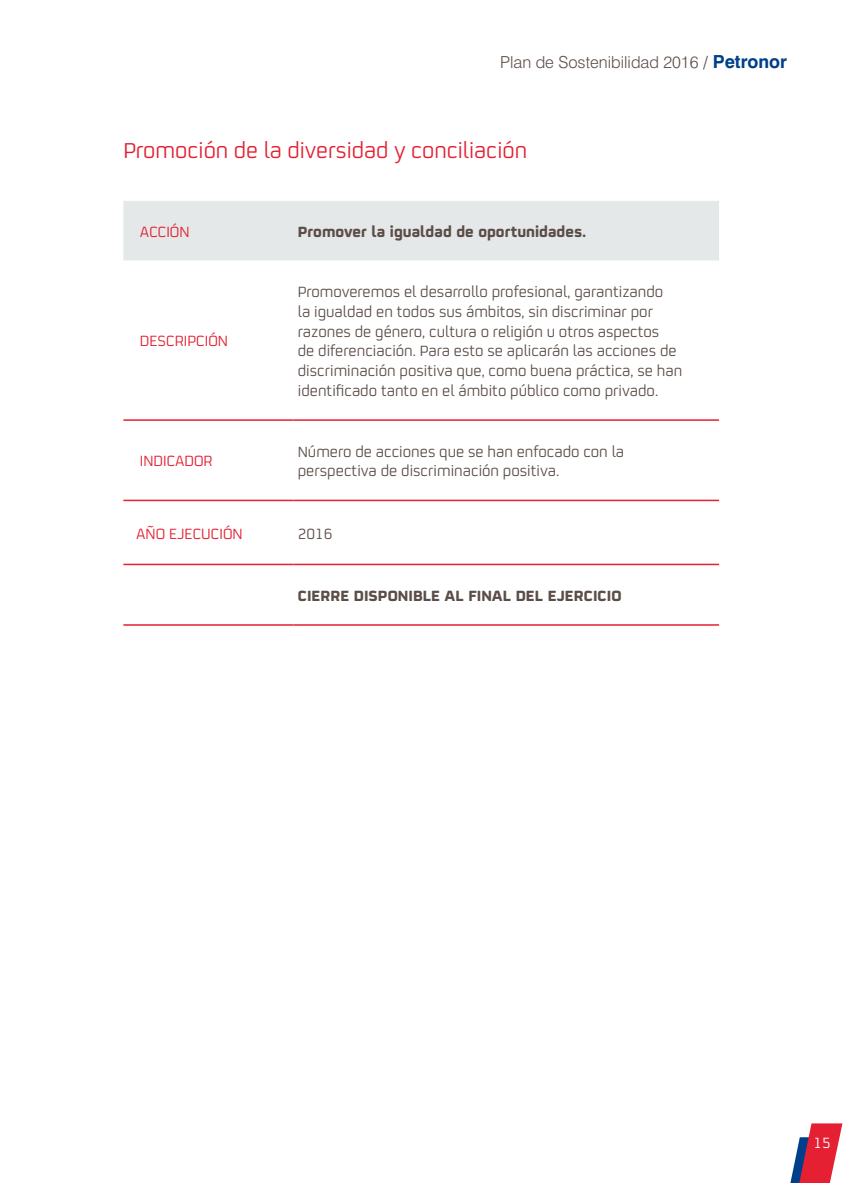
<style>
.page{position:relative;width:868px;height:1183px;background:#fff}
.page>*{position:absolute;margin:0;border:0;box-sizing:border-box;transform-origin:0 0}
.t1{font:24px "Repsol BETA";color:#e42032}
.t2{font:16.5px/19.8px "Repsol BETA";color:#5b4d47}
.t3{font:700 16.5px "Repsol BETA";color:#5b4d47}
.t4{font:16.5px "Repsol BETA";color:#e42032}
.t5{font:300 16.5px "Swiss 721 BT";color:#5b4d47}
.t6{font:16.5px "Repsol BETA";color:#fff}
.s1{font-weight:400}
.s2{font-weight:700;font-size:18px;color:#003f8a}
</style>
<div class="page">
<svg style="left:790px;top:1123px;width:52px;height:59px"></svg>
<div style="left:123px;top:201px;width:596px;height:59px;background:#e5e8e9"></div>
<hr style="left:123px;top:419px;width:170px;height:1px;background:#e42032">
<hr style="left:293px;top:419px;width:426px;height:1px;background:#e42032">
<hr style="left:123px;top:499px;width:170px;height:2px;background:#e42032">
<hr style="left:293px;top:499px;width:426px;height:2px;background:#e42032">
<hr style="left:123px;top:563px;width:170px;height:2px;background:#e42032">
<hr style="left:293px;top:563px;width:426px;height:2px;background:#e42032">
<hr style="left:123px;top:624px;width:170px;height:1px;background:#e42032">
<hr style="left:293px;top:624px;width:426px;height:1px;background:#e42032">
<p class="t5" style="left:500px;top:52px;width:288px">Plan de Sostenibilidad 2016 <span class="s1">/</span> <span class="s2">Petronor</span></p>
<h1 class="t1" style="left:123px;top:134px;width:405px">Promoción de la diversidad y conciliación</h1>
<p class="t4" style="left:140px;top:220px;width:51px">ACCIÓN</p>
<p class="t3" style="left:298px;top:218px;width:290px">Promover la igualdad de oportunidades.</p>
<p class="t4" style="left:140px;top:330px;width:90px">DESCRIPCIÓN</p>
<p class="t2" style="left:298px;top:280px;width:386px">Promoveremos el desarrollo profesional, garantizando<br>la igualdad en todos sus ámbitos, sin discriminar por razones de género, cultura o religión u otros aspectos<br>de diferenciación. Para esto se aplicarán las acciones de discriminación positiva que, como buena práctica, se han identificado tanto en el ámbito público como privado.</p>
<p class="t4" style="left:140px;top:450px;width:74px">INDICADOR</p>
<p class="t2" style="left:298px;top:440px;width:328px">Número de acciones que se han enfocado con la perspectiva de discriminación positiva.</p>
<p class="t4" style="left:136px;top:522px;width:108px">AÑO EJECUCIÓN</p>
<p class="t2" style="left:298px;top:522px;width:36px">2016</p>
<p class="t3" style="left:298px;top:581px;width:325px">CIERRE DISPONIBLE AL FINAL DEL EJERCICIO</p>
<p class="t6" style="left:813px;top:1131px;width:19px">15</p>
</div>
